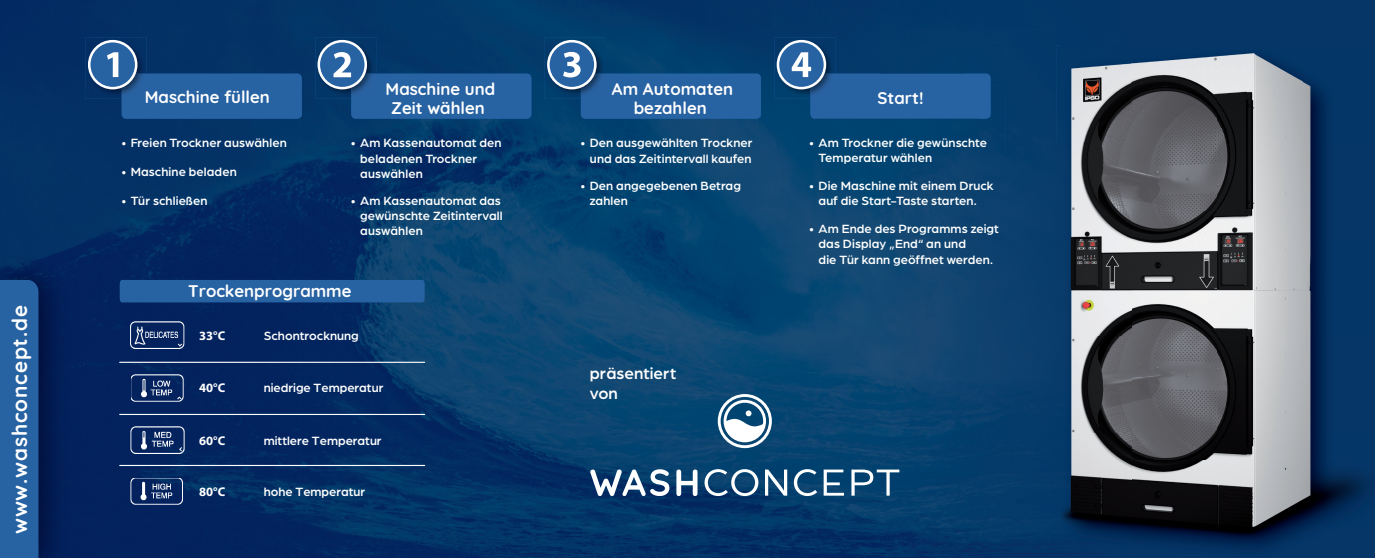
<style>
.page{position:relative;width:1375px;height:558px;background:#fff}
.page>*{position:absolute;margin:0;border:0;box-sizing:border-box;transform-origin:0 0}
.t1{font:700 20.8px "Quicksand";letter-spacing:.04em;color:#fff}
.t2{font:700 16.8px/19.2px "Quicksand";color:#fff;text-align:center}
.t3{font:500 16.8px/20.2px "Arboria";color:#fff}
.t4{font:500 12.68px/15.2px "Arboria";letter-spacing:.005em;color:#fff}
.t5{font:700 12.68px "Myriad Pro";color:#fff}
.s1{font-family:"Myriad Pro";font-weight:700}
</style>
<div class="page">
<div style="left:1132px;top:0;width:242px;height:29px;background:#063668"></div>
<div style="left:830px;top:0;width:133px;height:74px;background:#03396a"></div>
<img style="left:0;top:0;width:830px;height:42px">
<div style="left:606px;top:42px;width:168px;height:43px;background:#003f6e"></div>
<div style="left:376px;top:42px;width:168px;height:43px;background:#03386a"></div>
<div style="left:146px;top:42px;width:169px;height:43px;background:#043266"></div>
<div style="left:0;top:42px;width:86px;height:215px;background:#043165"></div>
<img style="left:759px;top:85px;width:56px;height:473px">
<img style="left:530px;top:85px;width:57px;height:473px">
<img style="left:301px;top:85px;width:56px;height:473px">
<img style="left:85px;top:85px;width:43px;height:473px">
<img style="left:815px;top:119px;width:162px;height:439px">
<img style="left:587px;top:119px;width:172px;height:439px">
<img style="left:357px;top:118px;width:173px;height:440px">
<img style="left:128px;top:118px;width:173px;height:211px">
<div style="left:79px;top:257px;width:7px;height:301px;background:#03225d"></div>
<img style="left:172px;top:329px;width:129px;height:229px">
<div style="left:128px;top:329px;width:15px;height:229px;background:#03225e"></div>
<img style="left:143px;top:349px;width:29px;height:26px">
<img style="left:143px;top:401px;width:29px;height:26px">
<img style="left:143px;top:454px;width:29px;height:24px">
<div style="left:143px;top:504px;width:29px;height:54px;background:#03225e"></div>
<div style="left:963px;top:0;width:168px;height:43px;background:#033769"></div>
<img style="left:963px;top:43px;width:42px;height:43px">
<div style="left:977px;top:86px;width:28px;height:472px;background:#0a3f6d"></div>
<div style="left:1061px;top:29px;width:313px;height:16px;background:#063668"></div>
<svg style="left:1131px;top:0;width:1px;height:45px"></svg>
<div style="left:1005px;top:29px;width:56px;height:125px;background:#043a6a"></div>
<div style="left:1005px;top:154px;width:51px;height:404px;background:#093d6c"></div>
<img style="left:1056px;top:45px;width:318px;height:513px">
<img style="left:1131px;top:45px;width:1px;height:513px">
<svg style="left:717px;top:394px;width:54px;height:54px"></svg>
<svg style="left:823px;top:469px;width:21px;height:27px"></svg>
<svg style="left:704px;top:469px;width:54px;height:27px"></svg>
<svg style="left:765px;top:469px;width:22px;height:27px"></svg>
<svg style="left:793px;top:469px;width:24px;height:27px"></svg>
<svg style="left:851px;top:469px;width:48px;height:27px"></svg>
<svg style="left:676px;top:469px;width:21px;height:27px"></svg>
<svg style="left:590px;top:469px;width:79px;height:27px"></svg>
<div style="left:122px;top:74px;width:180px;height:45px;background:#2762a2;border-radius:4px"></div>
<img style="left:86px;top:37px;width:60px;height:62px">
<img style="left:122px;top:74px;width:24px;height:25px">
<div style="left:89px;top:41px;width:47px;height:47px;background:#2762a2;border-radius:50%"></div>
<div style="left:88px;top:40px;width:49px;height:49px;border:3px solid #fff;border-radius:50%"></div>
<svg style="left:107px;top:52px;width:11px;height:25px"></svg>
<div style="left:581px;top:74px;width:180px;height:45px;background:#2762a2;border-radius:4px"></div>
<img style="left:544px;top:37px;width:62px;height:62px">
<img style="left:581px;top:74px;width:25px;height:25px">
<div style="left:548px;top:41px;width:47px;height:47px;background:#2762a2;border-radius:50%"></div>
<div style="left:547px;top:40px;width:49px;height:49px;border:3px solid #fff;border-radius:50%"></div>
<svg style="left:563px;top:52px;width:17px;height:25px"></svg>
<div style="left:351px;top:74px;width:180px;height:45px;background:#2762a2;border-radius:4px"></div>
<img style="left:315px;top:37px;width:61px;height:62px">
<img style="left:351px;top:74px;width:25px;height:25px">
<div style="left:319px;top:41px;width:47px;height:47px;background:#2762a2;border-radius:50%"></div>
<div style="left:317px;top:40px;width:50px;height:49px;border:3px solid #fff;border-radius:50%"></div>
<svg style="left:333px;top:52px;width:18px;height:25px"></svg>
<div style="left:810px;top:74px;width:180px;height:45px;background:#2762a2;border-radius:4px"></div>
<img style="left:774px;top:37px;width:61px;height:62px">
<img style="left:810px;top:74px;width:25px;height:25px">
<div style="left:778px;top:41px;width:46px;height:47px;background:#2762a2;border-radius:50%"></div>
<div style="left:776px;top:40px;width:50px;height:49px;border:3px solid #fff;border-radius:50%"></div>
<svg style="left:791px;top:52px;width:20px;height:25px"></svg>
<img style="left:130px;top:478px;width:55px;height:26px">
<img style="left:131px;top:375px;width:54px;height:26px">
<img style="left:131px;top:427px;width:54px;height:27px">
<img style="left:129px;top:321px;width:56px;height:28px">
<div style="left:120px;top:280px;width:304px;height:22px;background:#2762a2"></div>
<hr style="left:120px;top:362px;width:304px;height:1px;background:#fff">
<hr style="left:120px;top:414px;width:304px;height:1px;background:#fff">
<hr style="left:120px;top:465px;width:304px;height:1px;background:#fff">
<img style="left:1px;top:245px;width:78px;height:312px">
<img style="left:0;top:557px;width:79px;height:1px">
<img style="left:0;top:245px;width:1px;height:313px">
<div style="left:0;top:280px;width:38px;height:278px;background:#2762a2"></div>
<h1 class="t1" style="left:2px;top:534px;width:230px;rotate:-90deg">www.washconcept.de</h1>
<h2 class="t2" style="left:145px;top:86px;width:126px">Maschine füllen</h2>
<p class="t4" style="left:122px;top:135px;width:166px"><span class="s1">•</span> Freien Trockner auswählen</p>
<p class="t4" style="left:122px;top:163px;width:116px"><span class="s1">•</span> Maschine beladen</p>
<p class="t4" style="left:122px;top:192px;width:87px"><span class="s1">•</span> Tür schließen</p>
<h2 class="t2" style="left:385px;top:78px;width:111px">Maschine und<br>Zeit wählen</h2>
<p class="t4" style="left:360px;top:135px;width:143px;text-indent:-9px"><span class="s1">•</span> Am Kassenautomat den beladenen Trockner auswählen</p>
<p class="t4" style="left:360px;top:192px;width:144px;text-indent:-9px"><span class="s1">•</span> Am Kassenautomat das gewünschte Zeitintervall auswählen</p>
<h2 class="t2" style="left:188px;top:280px;width:165px">Trockenprogramme</h2>
<p class="t5" style="left:199px;top:327px;width:28px">33°C</p>
<p class="t4" style="left:264px;top:327px;width:97px">Schontrocknung</p>
<p class="t5" style="left:199px;top:379px;width:28px">40°C</p>
<p class="t4" style="left:264px;top:379px;width:121px">niedrige Temperatur</p>
<p class="t5" style="left:199px;top:432px;width:28px">60°C</p>
<p class="t4" style="left:264px;top:432px;width:119px">mittlere Temperatur</p>
<p class="t5" style="left:199px;top:483px;width:28px">80°C</p>
<p class="t4" style="left:264px;top:483px;width:103px">hohe Temperatur</p>
<h2 class="t2" style="left:612px;top:78px;width:123px">Am Automaten bezahlen</h2>
<p class="t4" style="left:581px;top:135px;width:173px;text-align:right"><span class="s1">•</span> Den ausgewählten Trockner und das Zeitintervall kaufen</p>
<p class="t4" style="left:590px;top:178px;width:152px;text-indent:-9px"><span class="s1">•</span> Den angegebenen Betrag zahlen</p>
<h2 class="t3" style="left:590px;top:362px;width:88px">präsentiert von</h2>
<h2 class="t2" style="left:877px;top:87px;width:48px">Start!</h2>
<p class="t4" style="left:818px;top:135px;width:170px;line-height:14.3px;text-indent:-9px"><span class="s1">•</span> Am Trockner die gewünschte<br>Temperatur wählen</p>
<p class="t4" style="left:818px;top:178px;width:177px;line-height:14.3px;text-indent:-9px"><span class="s1">•</span> Die Maschine mit einem Druck auf die Start-Taste starten.</p>
<p class="t4" style="left:818px;top:221px;width:182px;text-indent:-9px"><span class="s1">•</span> Am Ende des Programms zeigt das Display „End“ an und<br>die Tür kann geöffnet werden.</p>
</div>
